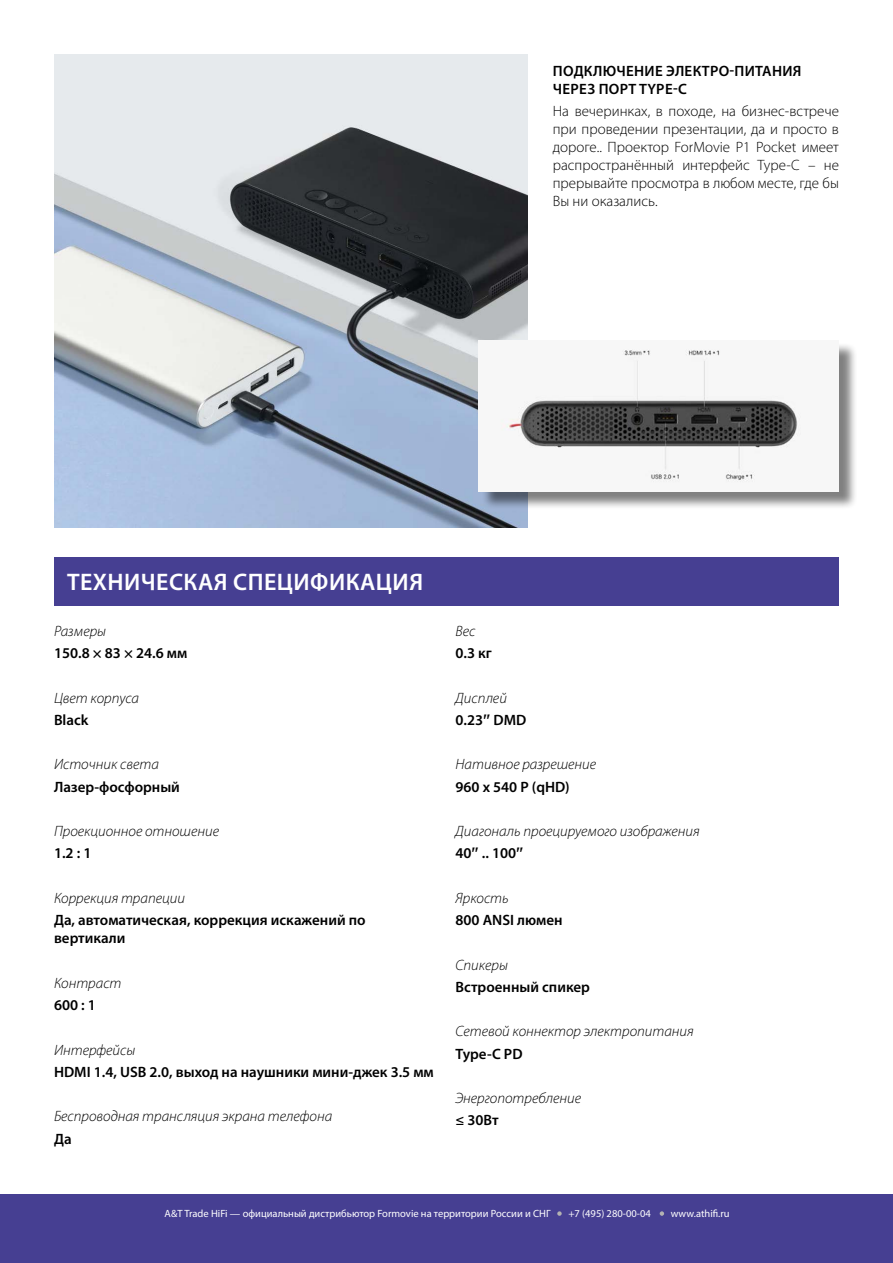
<style>
.page{position:relative;width:893px;height:1263px;background:#fff}
.page>*{position:absolute;margin:0;border:0;box-sizing:border-box;transform-origin:0 0}
.t1{font:600 24px "Myriad Pro";letter-spacing:.02em;color:#fff}
.t2{font:italic 300 15px/22.2px "Myriad Pro";color:#000}
.t3{font:600 15px/18px "Myriad Pro";color:#000}
.t4{font:300 15px/18px "Myriad Pro";color:#000;text-align:justify}
.t5{font:600 15px/18px "Myriad Pro";letter-spacing:.02em;color:#000}
.t6{font:10.5px "Myriad Pro";color:#fff}
.s1{font-weight:600;font-style:normal}
.s2{font-family:"Gotham Pro";font-weight:500;font-style:normal}
</style>
<div class="page">
<div style="left:0;top:1195px;width:893px;height:68px;background:#463f92"></div>
<svg style="left:557px;top:1211px;width:5px;height:5px"></svg>
<svg style="left:660px;top:1211px;width:4px;height:5px"></svg>
<div style="left:54px;top:557px;width:785px;height:49px;background:#463f92"></div>
<img style="left:54px;top:54px;width:474px;height:474px">
<div style="left:481px;top:342px;width:376px;height:168px;background:#000;opacity:.5"></div>
<img style="left:479px;top:340px;width:360px;height:151px">
<p class="t5" style="left:553px;top:61px;width:250px">ПОДКЛЮЧЕНИЕ ЭЛЕКТРО-ПИТАНИЯ<br>ЧЕРЕЗ ПОРТ TYPE-C</p>
<p class="t4" style="left:553px;top:102px;width:288px">На вечеринках, в походе, на бизнес-встрече при проведении презентации, да и просто в дороге.. Проектор ForMovie P1 Pocket имеет распространённый интерфейс Type-C – не прерывайте просмотра в любом месте, где бы Вы ни оказались.</p>
<h1 class="t1" style="left:67px;top:567px;width:358px">ТЕХНИЧЕСКАЯ СПЕЦИФИКАЦИЯ</h1>
<p class="t2" style="left:54px;top:620px;width:54px">Размеры</p>
<p class="t3" style="left:54px;top:644px;width:135px">150.8 × 83 × 24.6 мм</p>
<p class="t2" style="left:54px;top:686px;width:86px">Цвет корпуса</p>
<p class="t3" style="left:54px;top:710px;width:36px">Black</p>
<p class="t2" style="left:54px;top:753px;width:106px">Источник света</p>
<p class="t3" style="left:54px;top:777px;width:127px">Лазер-фосфорный</p>
<p class="t2" style="left:54px;top:820px;width:167px">Проекционное отношение</p>
<p class="t3" style="left:54px;top:844px;width:39px">1.2 : 1</p>
<p class="t2" style="left:54px;top:887px;width:133px">Коррекция трапеции</p>
<p class="t3" style="left:54px;top:911px;width:313px">Да, автоматическая, коррекция искажений по вертикали</p>
<p class="t2" style="left:54px;top:971px;width:69px">Контраст</p>
<p class="t3" style="left:54px;top:995px;width:43px">600 : 1</p>
<p class="t2" style="left:54px;top:1038px;width:83px">Интерфейсы</p>
<p class="t3" style="left:54px;top:1062px;width:381px">HDMI 1.4, USB 2.0, выход на наушники мини-джек 3.5 мм</p>
<p class="t2" style="left:54px;top:1105px;width:280px">Беспроводная трансляция экрана телефона</p>
<p class="t3" style="left:54px;top:1129px;width:19px">Да</p>
<p class="t2" style="left:455px;top:620px;width:21px">Вес</p>
<p class="t3" style="left:455px;top:644px;width:38px">0.3 кг</p>
<p class="t2" style="left:455px;top:686px;width:72px">Дисплей<br><span class="s1">0.23</span><span class="s2">"</span> <span class="s1">DMD</span></p>
<p class="t2" style="left:455px;top:753px;width:142px">Нативное разрешение</p>
<p class="t3" style="left:455px;top:777px;width:116px">960 x 540 P (qHD)</p>
<p class="t2" style="left:455px;top:820px;width:246px">Диагональ проецируемого изображения<br><span class="s1">40</span><span class="s2">"</span> <span class="s1">.. 100</span><span class="s2">"</span></p>
<p class="t2" style="left:455px;top:887px;width:55px">Яркость</p>
<p class="t3" style="left:455px;top:911px;width:109px">800 ANSI люмен</p>
<p class="t2" style="left:455px;top:953px;width:54px">Спикеры</p>
<p class="t3" style="left:455px;top:977px;width:136px">Встроенный спикер</p>
<p class="t2" style="left:455px;top:1020px;width:240px">Сетевой коннектор электропитания</p>
<p class="t3" style="left:455px;top:1044px;width:69px">Type-C PD</p>
<p class="t2" style="left:455px;top:1087px;width:127px">Энергопотребление</p>
<p class="t3" style="left:455px;top:1111px;width:45px">≤ 30Вт</p>
<p class="t6" style="left:165px;top:1207px;width:387px">A&amp;T Trade HiFi — официальный дистрибьютор Formovie на территории России и СНГ</p>
<p class="t6" style="left:568px;top:1207px;width:84px">+7 (495) 280-00-04</p>
<p class="t6" style="left:671px;top:1207px;width:60px">www.athifi.ru</p>
</div>
